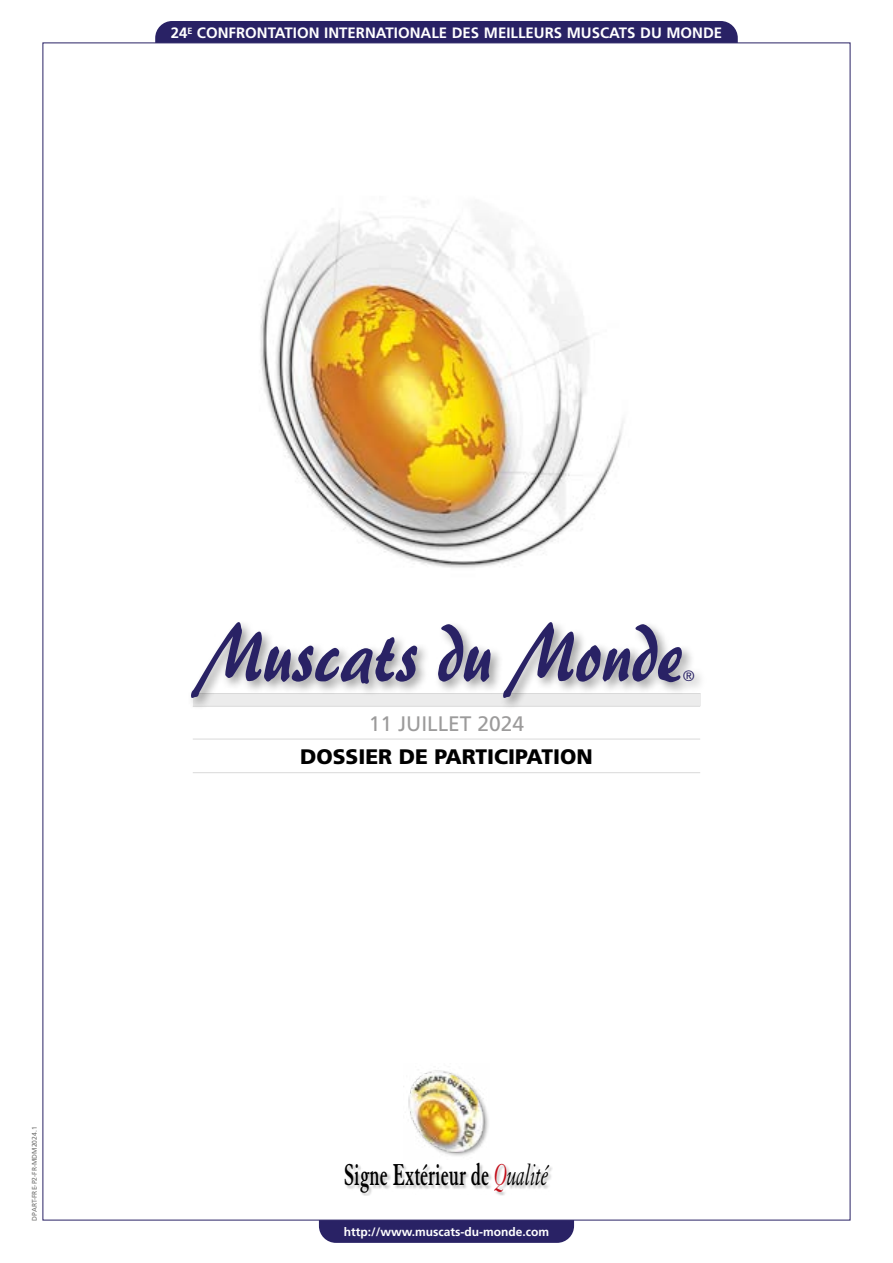
<style>
.page{position:relative;width:893px;height:1263px;background:#fff}
.page>*{position:absolute;margin:0;border:0;box-sizing:border-box;transform-origin:0 0}
.t1{font:87px "Palette DTC";color:#292265;scale:.8 1}
.t2{font:700 33px "Granjon";color:#000;scale:.6 1}
.t3{font:900 21px "Frutiger";color:#000}
.t4{font:21px "Frutiger";color:#9c9b9b}
.t5{font:700 15px "Frutiger";color:#fff}
.t6{font:300 15px "Frutiger";color:#292265}
.t7{font:700 12px "Frutiger";color:#fff}
.t8{font:6.75px "Frutiger";color:#6f6f6e}
.s1{font-weight:400;font-style:italic;color:#c20e1a}
.s2{font-weight:400;font-style:italic}
</style>
<div class="page">
<div style="left:155px;top:21px;width:583px;height:51px;background:#292265;border-radius:17px"></div>
<div style="left:319px;top:1141px;width:255px;height:102px;background:#292265;border-radius:17px"></div>
<div style="left:43px;top:43px;width:807px;height:1177px;background:#fff"></div>
<img style="left:260px;top:201px;width:364px;height:367px">
<hr style="left:193px;top:739px;width:507px;height:1px;background:#d9d9d9">
<hr style="left:193px;top:772px;width:507px;height:1px;background:#d9d9d9">
<div style="left:186px;top:618px;width:521px;height:93px;background:#000;opacity:.4"></div>
<img style="left:408px;top:1070px;width:81px;height:86px">
<div style="left:345px;top:1163px;width:207px;height:33px;background:#000;opacity:.25"></div>
<p class="t5" style="left:171px;top:24px;width:553px">24<sup>E</sup> CONFRONTATION INTERNATIONALE DES MEILLEURS MUSCATS DU MONDE</p>
<p class="t8" style="left:31px;top:1221px;width:96px;rotate:-90deg">DPART-FRE-P2-FR-MDM2024.1</p>
<h1 class="t1" style="left:198px;top:601px;width:607px">Muscats du Monde</h1>
<p class="t6" style="left:683px;top:667px;width:13px">®</p>
<h3 class="t4" style="left:369px;top:711px;width:157px">11 juillet 2024</h3>
<h3 class="t3" style="left:300px;top:744px;width:294px">DOSSIER DE PARTICIPATION</h3>
<h2 class="t2" style="left:344px;top:1157px;width:342px">Signe Extérieur de <span class="s1">Q</span><span class="s2">ualité</span></h2>
<p class="t7" style="left:344px;top:1225px;width:207px">http://www.muscats-du-monde.com</p>
</div>
